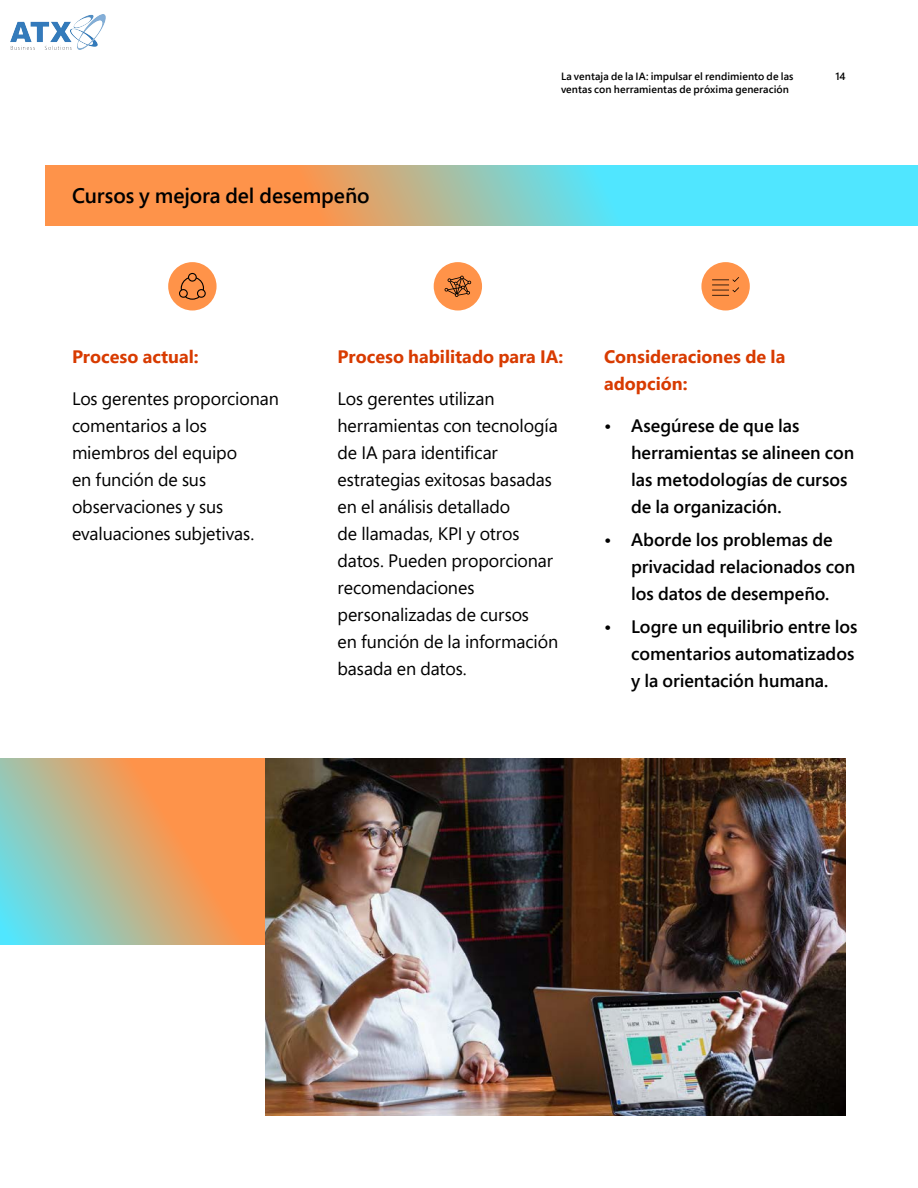
<style>
.page{position:relative;width:918px;height:1188px;background:#fff}
.page>*{position:absolute;margin:0;border:0;box-sizing:border-box;transform-origin:0 0}
.SH1{font:600 21px "Segoe Pro";color:#000}
.Body_copy{font:18px/27px "Segoe Pro";letter-spacing:-.005em;color:#000}
.t1{font:600 18px/27px "Segoe Pro";letter-spacing:-.005em;color:#000}
.SH2{font:700 18px/27px "Segoe Pro";color:#d83b01}
.t2{font:600 10.5px/13.5px "Segoe Pro";letter-spacing:.01em;color:#000}
</style>
<div class="page">
<svg style="left:45px;top:165px;width:873px;height:60px;background:#a2bfa9"></svg>
<svg style="left:0;top:759px;width:266px;height:186px;background:#caad7f"></svg>
<img style="left:266px;top:759px;width:580px;height:357px">
<div style="left:168px;top:262px;width:49px;height:48px;background:#ff9349;border-radius:50%"></div>
<svg style="left:179px;top:273px;width:27px;height:27px"></svg>
<div style="left:701px;top:262px;width:49px;height:48px;background:#ff9349;border-radius:50%"></div>
<svg style="left:712px;top:277px;width:27px;height:19px"></svg>
<div style="left:434px;top:262px;width:48px;height:48px;background:#ff9349;border-radius:50%"></div>
<svg style="left:445px;top:276px;width:26px;height:21px"></svg>
<img style="left:10px;top:14px;width:95px;height:35px">
<p class="SH1" style="left:72px;top:181px;width:299px">Cursos y mejora del desempeño</p>
<p class="t2" style="left:561px;top:69px;width:234px">La ventaja de la IA: impulsar el rendimiento de las ventas con herramientas de próxima generación</p>
<p class="t2" style="left:835px;top:69px;width:12px">14</p>
<p class="SH2" style="left:72px;top:343px;width:128px">Proceso actual:</p>
<p class="Body_copy" style="left:72px;top:385px;width:208px">Los gerentes proporcionan comentarios a los miembros del equipo<br>en función de sus observaciones y sus evaluaciones subjetivas.</p>
<p class="SH2" style="left:338px;top:343px;width:227px">Proceso habilitado para IA:</p>
<p class="Body_copy" style="left:338px;top:385px;width:222px">Los gerentes utilizan herramientas con tecnología de IA para identificar estrategias exitosas basadas en el análisis detallado<br>de llamadas, KPI y otros datos. Pueden proporcionar recomendaciones personalizadas de cursos<br>en función de la información basada en datos.</p>
<p class="SH2" style="left:604px;top:343px;width:183px">Consideraciones de la adopción:</p>
<p class="t1" style="left:631px;top:412px;width:225px;text-indent:-27px">• Asegúrese de que las herramientas se alineen con las metodologías de cursos de la organización.</p>
<p class="t1" style="left:631px;top:526px;width:226px;text-indent:-27px">• Aborde los problemas de privacidad relacionados con los datos de desempeño.</p>
<p class="t1" style="left:631px;top:613px;width:228px;text-indent:-27px">• Logre un equilibrio entre los comentarios automatizados y la orientación humana.</p>
</div>
